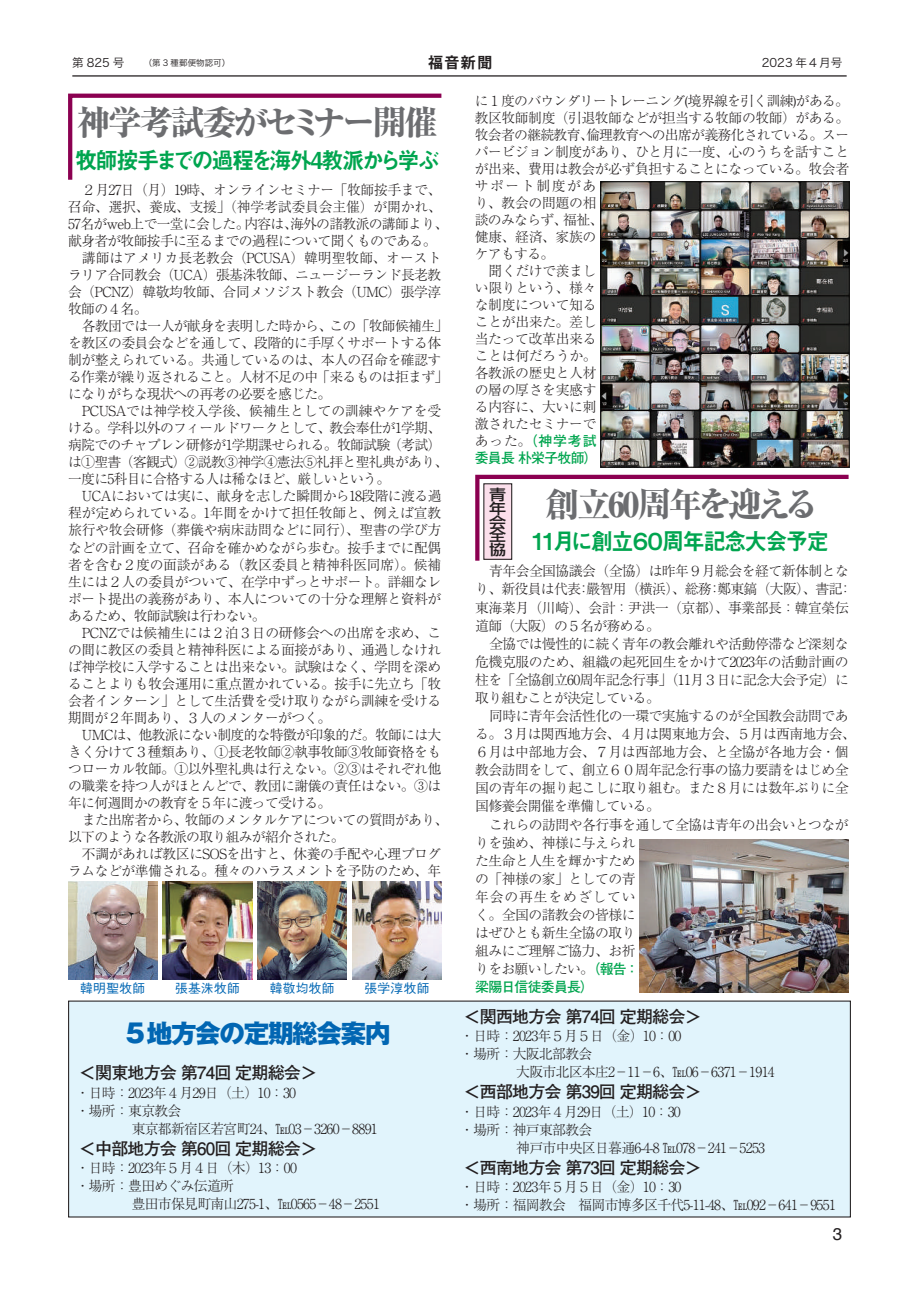
<style>
.page{position:relative;width:919px;height:1289px;background:#fff}
.page>*{position:absolute;margin:0;border:0;box-sizing:border-box;transform-origin:0 0}
.t1{font:800 34.05px "Ryumin Pro";letter-spacing:-.075em;color:#6c6d70}
.t2{font:800 25.5px "Gothic MB101 Pro";letter-spacing:-.05em;color:#0166b3}
.t3{font:23.4px "Midashi Go Pro MB31";letter-spacing:-.1em;color:#00a54f;scale:.95 1}
.t4{font:23.4px "Midashi Go Pro MB31";letter-spacing:-.07em;color:#00a54f;scale:.95 1}
.t5{font:700 16.95px "Futo Go B101 Pro";letter-spacing:-.05em;color:#231f20}
.t6{font:16.95px "Helvetica";color:#231f20}
.t7{font:700 14.85px "Koz Go Pro";color:#231f20}
.t8{font:500 14.7px/14px "Shin Go Pro";color:#231f20;text-align:justify;scale:1.16 1}
.t9{font:300 13.8px/18.1px "Ryumin Pro";letter-spacing:-.035em;color:#231f20}
.t10{font:300 13.8px "Ryumin Pro";letter-spacing:-.015em;color:#231f20}
.t11{font:300 13.8px "Ryumin Pro";letter-spacing:-.01em;color:#231f20}
.t12{font:300 13.8px "Ryumin Pro";color:#231f20}
.t13{font:300 13.8px "Ryumin Pro";letter-spacing:-.005em;color:#231f20}
.t14{font:700 13.8px/17px "Futo Go B101 Pro";letter-spacing:-.05em;color:#00a54f}
.t15{font:300 13.8px "Ryumin Pro";letter-spacing:.115em;color:#231f20}
.t16{font:500 12.75px "Gothic BBB Pro";letter-spacing:.02em;color:#0166b3}
.t17{font:11.7px "Hira Kaku Pro W3";color:#231f20}
.t18{font:8.55px "Hira Kaku Pro W3";color:#231f20}
.s1{font-size:11.7px}
.s2{font-family:"Ryumin Pro";font-weight:300;color:#231f20}
.s3{font-family:"Futo Go B101 Pro";font-weight:700;color:#00a54f}
</style>
<div class="page">
<hr style="left:72px;top:75px;width:774px;height:2px;background:#231f20">
<svg style="left:475px;top:474px;width:374px;height:87px"></svg>
<svg style="left:68px;top:93px;width:374px;height:87px"></svg>
<div style="left:484px;top:484px;width:27px;height:75px;background:#fbdfeb"></div>
<div style="left:483px;top:483px;width:29px;height:77px;border:1px solid #231f20"></div>
<div style="left:69px;top:1001px;width:781px;height:215px;background:#e1f4fc"></div>
<img style="left:639px;top:839px;width:209px;height:153px">
<img style="left:68px;top:881px;width:89px;height:98px">
<img style="left:163px;top:881px;width:89px;height:98px">
<img style="left:257px;top:881px;width:90px;height:98px">
<img style="left:352px;top:881px;width:89px;height:98px">
<img style="left:600px;top:181px;width:249px;height:287px">
<p class="t18" style="left:72px;top:55px;width:159px"><span class="s1">第 825 号　　</span>（第 3 種郵便物認可）</p>
<p class="t7" style="left:428px;top:53px;width:65px">福音新聞</p>
<p class="t17" style="left:761px;top:52px;width:82px">2023 年４月号</p>
<h1 class="t1" style="left:76px;top:96px;width:363px">神学考試委がセミナー開催</h1>
<h3 class="t3" style="left:75px;top:141px;width:385px">牧師按手までの過程を海外4教派から学ぶ</h3>
<p class="t9" style="left:82px;top:180px;width:361px">２月27日（月）19時、オンラインセミナー「牧師按手まで、</p>
<p class="t11" style="left:68px;top:196px;width:375px">召命、選択、養成、支援」（神学考試委員会主催）が開かれ、</p>
<p class="t9" style="left:68px;top:214px;width:382px">57名がweb上で一堂に会した。内容は、海外の諸教派の講師より、</p>
<p class="t9" style="left:68px;top:231px;width:370px">献身者が牧師按手に至るまでの過程について聞くものである。</p>
<p class="t12" style="left:82px;top:247px;width:361px">講師はアメリカ長老教会（PCUSA）韓明聖牧師、オースト</p>
<p class="t9" style="left:68px;top:265px;width:374px">ラリア合同教会（UCA）張基洙牧師、ニュージーランド長老教</p>
<p class="t9" style="left:68px;top:282px;width:375px">会（PCNZ）韓敬均牧師、合同メソジスト教会（UMC）張学淳</p>
<p class="t9" style="left:68px;top:299px;width:81px">牧師の４名。</p>
<p class="t9" style="left:82px;top:316px;width:368px">各教団では一人が献身を表明した時から、この「牧師候補生」</p>
<p class="t9" style="left:68px;top:333px;width:374px">を教区の委員会などを通して、段階的に手厚くサポートする体</p>
<p class="t9" style="left:68px;top:350px;width:375px">制が整えられている。共通しているのは、本人の召命を確認す</p>
<p class="t9" style="left:68px;top:367px;width:382px">る作業が繰り返されること。人材不足の中「来るものは拒まず」</p>
<p class="t9" style="left:68px;top:384px;width:265px">になりがちな現状への再考の必要を感じた。</p>
<p class="t13" style="left:82px;top:400px;width:361px">PCUSAでは神学校入学後、候補生としての訓練やケアを受</p>
<p class="t9" style="left:68px;top:418px;width:375px">ける。学科以外のフィールドワークとして、教会奉仕が1学期、</p>
<p class="t9" style="left:68px;top:435px;width:375px">病院でのチャプレン研修が1学期課せられる。牧師試験（考試）</p>
<p class="t9" style="left:68px;top:452px;width:382px">は①聖書（客観式）②説教③神学④憲法⑤礼拝と聖礼典があり、</p>
<p class="t9" style="left:68px;top:469px;width:323px">一度に5科目に合格する人は稀なほど、厳しいという。</p>
<p class="t9" style="left:82px;top:486px;width:361px">UCAにおいては実に、献身を志した瞬間から18段階に渡る過</p>
<p class="t10" style="left:68px;top:502px;width:375px">程が定められている。1年間をかけて担任牧師と、例えば宣教</p>
<p class="t10" style="left:68px;top:519px;width:375px">旅行や牧会研修（葬儀や病床訪問などに同行）、聖書の学び方</p>
<p class="t9" style="left:68px;top:537px;width:375px">などの計画を立て、召命を確かめながら歩む。按手までに配偶</p>
<p class="t10" style="left:68px;top:553px;width:375px">者を含む２度の面談がある（教区委員と精神科医同席）。候補</p>
<p class="t9" style="left:68px;top:571px;width:375px">生には２人の委員がついて、在学中ずっとサポート。詳細なレ</p>
<p class="t9" style="left:68px;top:588px;width:374px">ポート提出の義務があり、本人についての十分な理解と資料が</p>
<p class="t9" style="left:68px;top:605px;width:199px">あるため、牧師試験は行わない。</p>
<p class="t9" style="left:82px;top:622px;width:361px">PCNZでは候補生には２泊３日の研修会への出席を求め、こ</p>
<p class="t9" style="left:68px;top:639px;width:374px">の間に教区の委員と精神科医による面接があり、通過しなけれ</p>
<p class="t9" style="left:68px;top:656px;width:375px">ば神学校に入学することは出来ない。試験はなく、学問を深め</p>
<p class="t9" style="left:68px;top:673px;width:375px">ることよりも牧会運用に重点置かれている。按手に先立ち「牧</p>
<p class="t9" style="left:68px;top:690px;width:375px">会者インターン」として生活費を受け取りながら訓練を受ける</p>
<p class="t9" style="left:68px;top:707px;width:265px">期間が２年間あり、３人のメンターがつく。</p>
<p class="t9" style="left:82px;top:724px;width:361px">UMCは、他教派にない制度的な特徴が印象的だ。牧師には大</p>
<p class="t9" style="left:68px;top:741px;width:374px">きく分けて３種類あり、①長老牧師②執事牧師③牧師資格をも</p>
<p class="t9" style="left:68px;top:758px;width:375px">つローカル牧師。①以外聖礼典は行えない。②③はそれぞれ他</p>
<p class="t9" style="left:68px;top:775px;width:375px">の職業を持つ人がほとんどで、教団に謝儀の責任はない。③は</p>
<p class="t9" style="left:68px;top:792px;width:265px">年に何週間かの教育を５年に渡って受ける。</p>
<p class="t9" style="left:82px;top:809px;width:368px">また出席者から、牧師のメンタルケアについての質問があり、</p>
<p class="t9" style="left:68px;top:826px;width:278px">以下のような各教派の取り組みが紹介された。</p>
<p class="t9" style="left:82px;top:843px;width:361px">不調があれば教区にSOSを出すと、休養の手配や心理プログ</p>
<p class="t9" style="left:68px;top:860px;width:375px">ラムなどが準備される。種々のハラスメントを予防のため、年</p>
<p class="t16" style="left:80px;top:978px;width:66px">韓明聖牧師</p>
<p class="t16" style="left:175px;top:978px;width:66px">張基洙牧師</p>
<p class="t16" style="left:270px;top:978px;width:66px">韓敬均牧師</p>
<p class="t16" style="left:364px;top:978px;width:66px">張学淳牧師</p>
<h2 class="t2" style="left:122px;top:1012px;width:269px">５地方会の定期総会案内</h2>
<p class="t5" style="left:79px;top:1059px;width:239px">＜関東地方会 第74回 定期総会＞</p>
<p class="t9" style="left:76px;top:1082px;width:303px">・日時：2023年４月29日（土）10：30<br>・場所：東京教会<br>　　　　東京都新宿区若宮町24、℡03−3260−8891</p>
<p class="t5" style="left:79px;top:1134px;width:239px">＜中部地方会 第60回 定期総会＞</p>
<p class="t9" style="left:76px;top:1157px;width:306px">・日時：2023年５月４日（木）13：00<br>・場所：豊田めぐみ伝道所<br>　　　　豊田市保見町南山275-1、℡0565−48−2551</p>
<p class="t9" style="left:475px;top:90px;width:376px">に１度のバウンダリートレーニング(境界線を引く訓練)がある。</p>
<p class="t9" style="left:475px;top:107px;width:376px">教区牧師制度（引退牧師などが担当する牧師の牧師）がある。</p>
<p class="t9" style="left:475px;top:124px;width:376px">牧会者の継続教育、倫理教育への出席が義務化されている。スー</p>
<p class="t9" style="left:475px;top:141px;width:376px">パービジョン制度があり、ひと月に一度、心のうちを話すこと</p>
<p class="t9" style="left:475px;top:158px;width:376px">が出来、費用は教会が必ず負担することになっている。牧会者</p>
<p class="t15" style="left:475px;top:175px;width:123px">サポート制度があ</p>
<p class="t9" style="left:475px;top:192px;width:123px">り、教会の問題の相</p>
<p class="t9" style="left:475px;top:209px;width:130px">談のみならず、福祉、</p>
<p class="t9" style="left:475px;top:226px;width:123px">健康、経済、家族の</p>
<p class="t9" style="left:475px;top:243px;width:81px">ケアもする。</p>
<p class="t9" style="left:488px;top:260px;width:109px">聞くだけで羨まし</p>
<p class="t9" style="left:475px;top:277px;width:123px">い限りという、様々</p>
<p class="t9" style="left:475px;top:295px;width:123px">な制度について知る</p>
<p class="t9" style="left:475px;top:312px;width:123px">ことが出来た。差し</p>
<p class="t9" style="left:475px;top:329px;width:123px">当たって改革出来る</p>
<p class="t9" style="left:475px;top:346px;width:123px">ことは何だろうか。</p>
<p class="t9" style="left:475px;top:363px;width:123px">各教派の歴史と人材</p>
<p class="t9" style="left:475px;top:380px;width:123px">の層の厚さを実感す</p>
<p class="t9" style="left:475px;top:397px;width:123px">る内容に、大いに刺</p>
<p class="t9" style="left:475px;top:414px;width:123px">激されたセミナーで</p>
<p class="t14" style="left:475px;top:430px;width:124px"><span class="s2">あった。</span>（神学考試委員長 朴栄子牧師）</p>
<p class="t8" style="left:489px;top:485px;width:16px">青年会全協</p>
<h1 class="t1" style="left:545px;top:477px;width:275px">創立60周年を迎える</h1>
<h3 class="t4" style="left:532px;top:522px;width:314px">11月に創立６０周年記念大会予定</h3>
<p class="t9" style="left:475px;top:561px;width:378px;text-indent:14px">青年会全国協議会（全協）は昨年９月総会を経て新体制となり、新役員は代表：嚴智用（横浜）、総務：鄭東鎬（大阪）、書記：東海菜月（川崎）、会計：尹洪一（京都）、事業部長：韓宣榮伝道師（大阪）の５名が務める。</p>
<p class="t9" style="left:475px;top:633px;width:375px;text-align:justify;text-indent:14px">全協では慢性的に続く青年の教会離れや活動停滞など深刻な危機克服のため、組織の起死回生をかけて2023年の活動計画の柱を「全協創立60周年記念行事」（11月３日に記念大会予定）に取り組むことが決定している。</p>
<p class="t9" style="left:475px;top:705px;width:382px;text-indent:14px">同時に青年会活性化の一環で実施するのが全国教会訪問である。３月は関西地方会、４月は関東地方会、５月は西南地方会、<br>６月は中部地方会、７月は西部地方会、と全協が各地方会・個教会訪問をして、創立６０周年記念行事の協力要請をはじめ全国の青年の掘り起こしに取り組む。また８月には数年ぶりに全国修養会開催を準備している。</p>
<p class="t9" style="left:475px;top:814px;width:375px;text-indent:14px">これらの訪問や各行事を通して全協は青年の出会いとつながりを強め、神様に与えられ<br>た生命と人生を輝かすため<br>の「神様の家」としての青<br>年会の再生をめざしてい<br>く。全国の諸教会の皆様に<br>はぜひとも新生全協の取り<br>組みにご理解ご協力、お祈<br>りをお願いしたい。<span class="s3">（報告：</span></p>
<p class="t14" style="left:475px;top:976px;width:120px">梁陽日信徒委員長）</p>
<p class="t5" style="left:463px;top:1002px;width:239px">＜関西地方会 第74回 定期総会＞</p>
<p class="t9" style="left:460px;top:1025px;width:316px">・日時：2023年５月５日（金）10：00<br>・場所：大阪北部教会<br>　　　　大阪市北区本庄2−11−6、℡06−6371−1914</p>
<p class="t5" style="left:463px;top:1078px;width:239px">＜西部地方会 第39回 定期総会＞</p>
<p class="t9" style="left:460px;top:1101px;width:306px">・日時：2023年４月29日（土）10：30<br>・場所：神戸東部教会<br>　　　　神戸市中央区日暮通6-4-8 ℡078−241−5253</p>
<p class="t5" style="left:463px;top:1153px;width:239px">＜西南地方会 第73回 定期総会＞</p>
<p class="t9" style="left:460px;top:1176px;width:377px">・日時：2023年５月５日（金）10：30<br>・場所：福岡教会　福岡市博多区千代5-11-48、℡092−641−9551</p>
<p class="t6" style="left:832px;top:1220px;width:11px">3</p>
</div>
